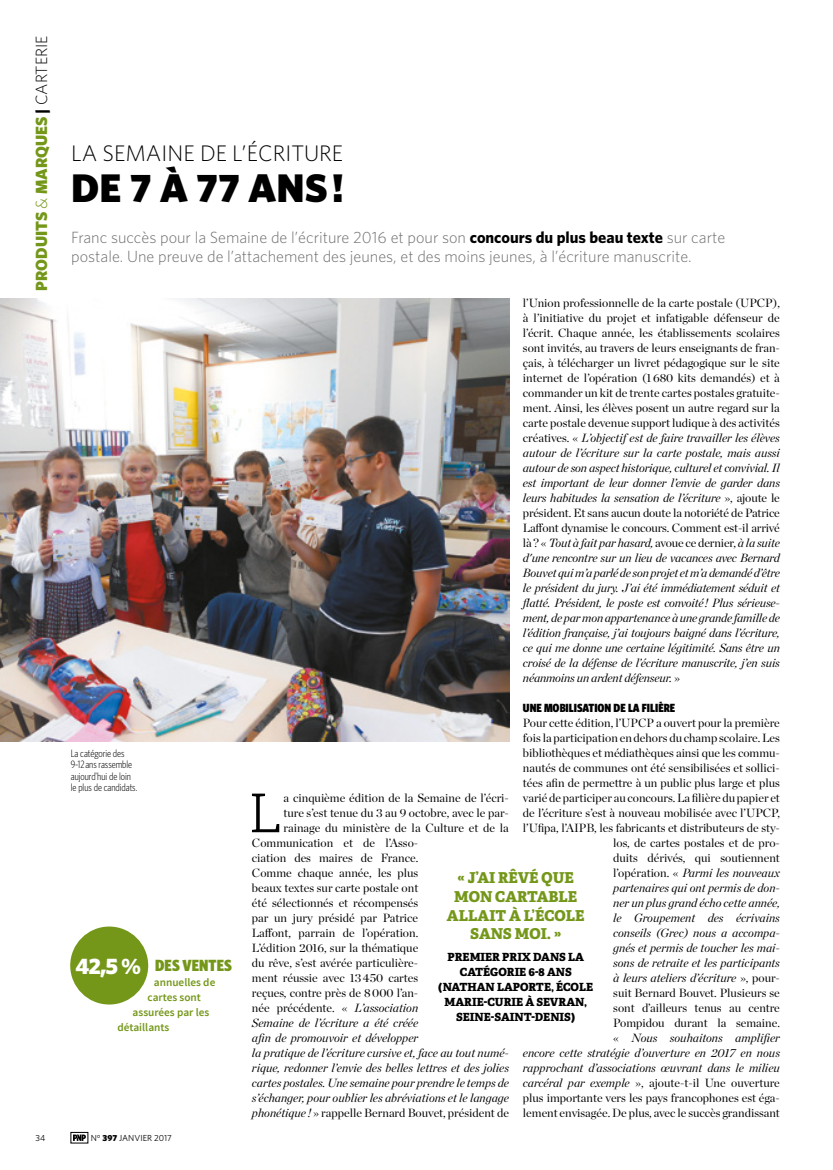
<style>
.page{position:relative;width:833px;height:1170px;background:#fff}
.page>*{position:absolute;margin:0;border:0;box-sizing:border-box;transform-origin:0 0}
.t1{font:300 53.25px "Adelle";color:#000}
.t2{font:900 40px "Whitney";color:#000}
.t3{font:300 22.5px "Whitney";color:#000}
.t4{font:900 22.5px "Whitney";color:#fff}
.t5{font:300 16.25px/18.8px "Whitney";color:#706f6f}
.t6{font:900 16.25px "Whitney";color:#749719}
.t7{font:900 16.25px "Whitney Condensed";color:#749719}
.t8{font:800 15px/18.8px "Adelle";color:#749719;text-align:center}
.t9{font:11.88px/15px "Chronicle Display";color:#000;text-align:right}
.t10{font:italic 11.88px/15px "Chronicle Display";color:#000;text-align:justify}
.t11{font:900 11.88px "Whitney Condensed";color:#000}
.t12{font:800 11.25px/15px "Adelle";color:#000;text-align:center}
.t13{font:600 11.25px "Source Sans Pro";color:#749719}
.t14{font:300 10.62px/11.2px "Whitney Condensed";color:#000}
.t15{font:8.75px "Whitney";color:#000}
.s1{font-weight:300}
.s2{color:#000}
.s3{font-weight:300;color:#000}
.s4{font-weight:700;color:#000}
.s5{font-style:normal}
.s6{font-style:italic}
.s7{font-weight:900}
</style>
<div class="page">
<svg style="left:73px;top:1134px;width:13px;height:6px"></svg>
<div style="left:71px;top:1132px;width:17px;height:11px;border:1px solid #000"></div>
<img style="left:0;top:299px;width:509px;height:442px">
<div style="left:70px;top:926px;width:78px;height:78px;background:#749719;border-radius:50%"></div>
<h3 class="t6" style="left:32px;top:290px;width:256px;rotate:-90deg">PRODUITS <span class="s1">&amp;</span> MARQUES <span class="s2">|</span> <span class="s3">CARTERIE</span></h3>
<h3 class="t3" style="left:71px;top:140px;width:273px">LA SEMAINE DE L’ÉCRITURE</h3>
<h2 class="t2" style="left:71px;top:163px;width:274px">DE 7 À 77 ANS !</h2>
<h3 class="t5" style="left:71px;top:228px;width:655px">Franc succès pour la Semaine de l’écriture 2016 et pour son <span class="s4">concours du plus beau texte</span> sur carte postale. Une preuve de l’attachement des jeunes, et des moins jeunes, à l’écriture manuscrite.</h3>
<p class="t10" style="left:523px;top:294px;width:258px"><span class="s5">l’Union professionnelle de la carte postale (UPCP), à l’initiative du projet et infatigable défenseur de l’écrit. Chaque année, les établissements scolaires sont invités, au travers de leurs enseignants de fran&shy;çais, à télécharger un livret pédagogique sur le site internet de l’opération (1 680 kits demandés) et à commander un kit de trente cartes postales gratuite&shy;ment. Ainsi, les élèves posent un autre regard sur la carte postale devenue support ludique à des activités créatives. «</span> L’objectif est de faire travailler les élèves autour de l’écriture sur la carte postale, mais aussi autour de son aspect historique, culturel et convivial. Il est important de leur donner l’envie de garder dans leurs habitudes la sensation de l’écriture <span class="s5">», ajoute le président. Et sans aucun doute la notoriété de Patrice Laffont dynamise le concours. Comment est-il arrivé là ? «</span> Tout à fait par hasard, <span class="s5">avoue ce dernier,</span> à la suite d'une rencontre sur un lieu de vacances avec Bernard Bouvet qui m’a parlé de son projet et m’a demandé d’être le président du jury. J’ai été immédiatement séduit et flatté. Président, le poste est convoité ! Plus sérieuse&shy;ment, de par mon appartenance à une grande famille de l’édition française, j’ai toujours baigné dans l’écriture, ce qui me donne une certaine légitimité. Sans être un croisé de la défense de l’écriture manuscrite, j’en suis néanmoins un ardent défenseur. <span class="s5">»</span></p>
<p class="t11" style="left:523px;top:701px;width:154px">UNE MOBILISATION DE LA FILIÈRE</p>
<p class="t9" style="left:523px;top:714px;width:258px">Pour cette édition, l’UPCP a ouvert pour la première fois la participation en dehors du champ scolaire. Les bibliothèques et médiathèques ainsi que les commu&shy;nautés de communes ont été sensibilisées et sollici&shy;tées afin de permettre à un public plus large et plus varié de participer au concours. La filière du papier et de l’écriture s’est à nouveau mobilisée avec l’UPCP, l’Ufipa, l’AIPB, les fabricants et distributeurs de sty&shy;los, de cartes postales et de pro-<br>duits dérivés, qui soutiennent<br>l’opération. « <span class="s6">Parmi les nouveaux<br>partenaires qui ont permis de don-<br>ner un plus grand écho cette année,<br>le Groupement des écrivains<br>conseils (Grec) nous a accompa-<br>gnés et permis de toucher les mai-<br>sons de retraite et les participants<br>à leurs ateliers d’écriture</span> », pour-<br>suit Bernard Bouvet. Plusieurs se<br>sont d’ailleurs tenus au centre<br>Pompidou durant la semaine.<br>« <span class="s6">Nous souhaitons amplifier<br>encore cette stratégie d’ouverture en 2017 en nous rapprochant d’associations œuvrant dans le milieu carcéral par exemple</span> », ajoute-t-il Une ouverture plus importante vers les pays francophones est éga&shy;lement envisagée. De plus, avec le succès grandissant</p>
<p class="t14" style="left:71px;top:747px;width:68px">La catégorie des<br>9-12 ans rassemble aujourd'hui de loin le plus de candidats.</p>
<h1 class="t1" style="left:248px;top:780px;width:34px">L</h1>
<p class="t9" style="left:283px;top:789px;width:227px">a cinquième édition de la Semaine de l’écri-</p>
<p class="t9" style="left:283px;top:804px;width:227px">ture s’est tenue du 3 au 9 octobre, avec le par-</p>
<p class="t9" style="left:283px;top:819px;width:227px">rainage du ministère de la Culture et de la</p>
<p class="t9" style="left:252px;top:834px;width:168px">Communication et de l’Asso-</p>
<p class="t9" style="left:252px;top:849px;width:168px">ciation des maires de France.</p>
<p class="t9" style="left:252px;top:864px;width:168px">Comme chaque année, les plus</p>
<p class="t9" style="left:252px;top:879px;width:168px">beaux textes sur carte postale ont</p>
<p class="t9" style="left:252px;top:894px;width:168px">été sélectionnés et récompensés</p>
<p class="t9" style="left:252px;top:909px;width:168px">par un jury présidé par Patrice</p>
<p class="t9" style="left:252px;top:924px;width:168px">Laffont, parrain de l’opération.</p>
<p class="t9" style="left:252px;top:939px;width:168px">L’édition 2016, sur la thématique</p>
<p class="t9" style="left:252px;top:954px;width:168px">du rêve, s’est avérée particulière-</p>
<p class="t9" style="left:252px;top:969px;width:168px">ment réussie avec 13 450 cartes</p>
<p class="t9" style="left:252px;top:984px;width:168px">reçues, contre près de 8 000 l’an-</p>
<p class="t9" style="left:252px;top:999px;width:168px">née précédente. « <span class="s6">L’association</span></p>
<p class="t10" style="left:252px;top:1014px;width:168px">Semaine de l’écriture a été créée</p>
<p class="t10" style="left:252px;top:1029px;width:168px">afin de promouvoir et développer</p>
<p class="t10" style="left:252px;top:1044px;width:258px">la pratique de l’écriture cursive et, face au tout numé-</p>
<p class="t10" style="left:252px;top:1059px;width:258px">rique, redonner l’envie des belles lettres et des jolies</p>
<p class="t10" style="left:252px;top:1074px;width:258px">cartes postales. Une semaine pour prendre le temps de</p>
<p class="t10" style="left:252px;top:1089px;width:258px">s’échanger, pour oublier les abréviations et le langage</p>
<p class="t9" style="left:252px;top:1104px;width:258px"><span class="s6">phonétique !</span> » rappelle Bernard Bouvet, président de</p>
<p class="t8" style="left:447px;top:868px;width:139px">« J’AI RÊVÉ QUE<br>MON CARTABLE<br>ALLAIT À L’ÉCOLE<br>SANS MOI. »</p>
<p class="t12" style="left:438px;top:949px;width:156px">PREMIER PRIX DANS LA<br>CATÉGORIE 6-8 ANS (NATHAN LAPORTE, ÉCOLE<br>MARIE-CURIE À SEVRAN,<br>SEINE-SAINT-DENIS)</p>
<h3 class="t4" style="left:76px;top:952px;width:67px">42,5 %</h3>
<h3 class="t7" style="left:155px;top:955px;width:78px">DES VENTES</h3>
<p class="t13" style="left:154px;top:975px;width:63px">annuelles de</p>
<p class="t13" style="left:148px;top:990px;width:55px">cartes sont</p>
<p class="t13" style="left:133px;top:1005px;width:78px">assurées par les</p>
<p class="t13" style="left:118px;top:1020px;width:53px">détaillants</p>
<p class="t15" style="left:35px;top:1132px;width:11px">34</p>
<p class="t15" style="left:91px;top:1132px;width:83px">N° <span class="s7">397</span> JANVIER 2017</p>
</div>
